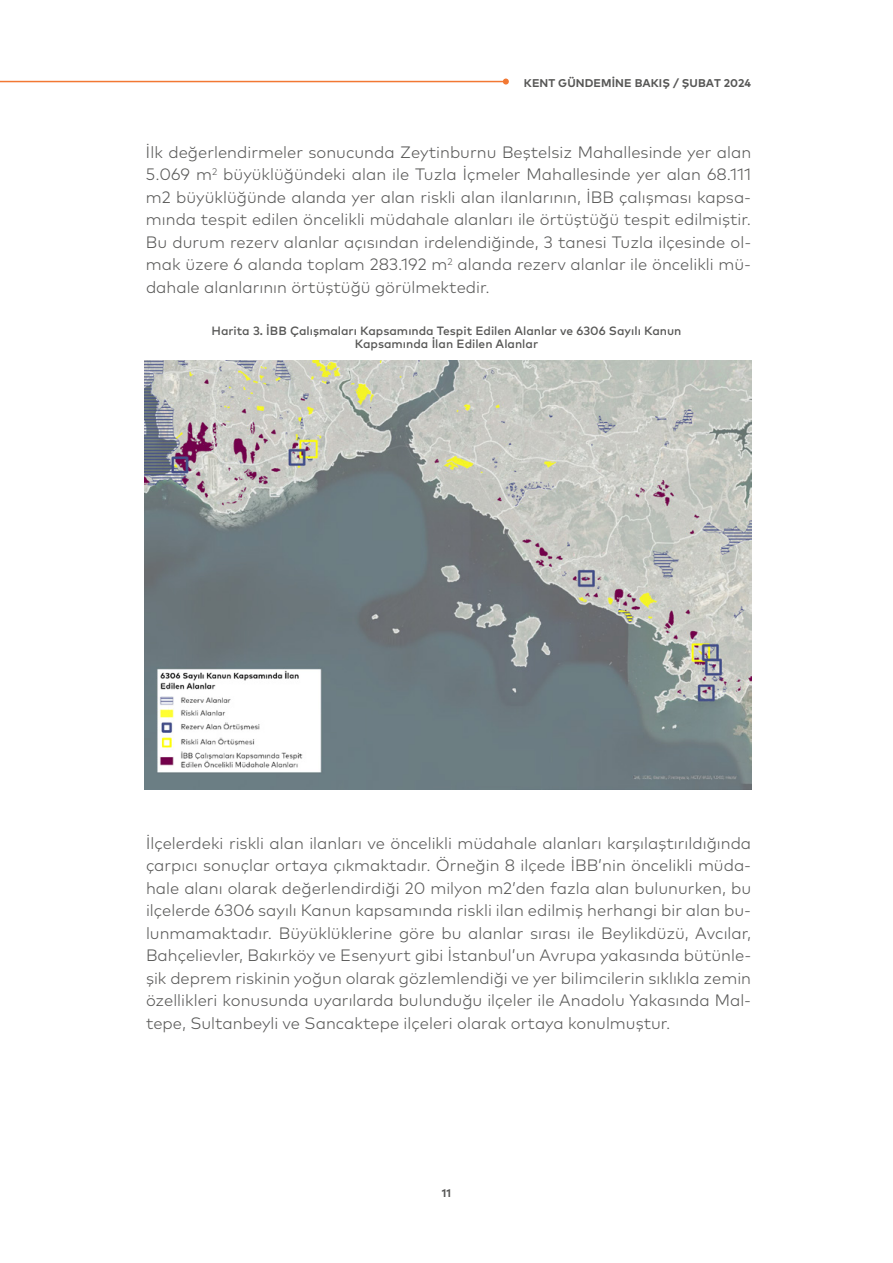
<style>
.page{position:relative;width:893px;height:1263px;background:#fff}
.page>*{position:absolute;margin:0;border:0;box-sizing:border-box;transform-origin:0 0}
.t1{font:300 16.5px/22.5px "Mark Pro";color:#575756;text-align:justify}
.t2{font:500 12px/13.5px "Mark Pro";color:#575756;text-align:center}
.t3{font:700 11.25px "Mark Pro";letter-spacing:.01em;color:#575756}
</style>
<div class="page">
<hr style="left:0;top:81px;width:506px;height:1px;background:#f27833">
<svg style="left:503px;top:79px;width:6px;height:6px"></svg>
<img style="left:145px;top:360px;width:606px;height:429px">
<p class="t3" style="left:524px;top:74px;width:229px">KENT GÜNDEMİNE BAKIŞ / ŞUBAT 2024</p>
<p class="t1" style="left:146px;top:139px;width:607px">İlk değerlendirmeler sonucunda Zeytinburnu Beştelsiz Mahallesinde yer alan 5.069 m<sup>2</sup> büyüklüğündeki alan ile Tuzla İçmeler Mahallesinde yer alan 68.111 m2 büyüklüğünde alanda yer alan riskli alan ilanlarının, İBB çalışması kapsa&shy;mında tespit edilen öncelikli müdahale alanları ile örtüştüğü tespit edilmiştir.<br>Bu durum rezerv alanlar açısından irdelendiğinde, 3 tanesi Tuzla ilçesinde ol&shy;mak üzere 6 alanda toplam 283.192 m<sup>2</sup> alanda rezerv alanlar ile öncelikli mü&shy;dahale alanlarının örtüştüğü görülmektedir.</p>
<p class="t2" style="left:211px;top:323px;width:471px">Harita 3. İBB Çalışmaları Kapsamında Tespit Edilen Alanlar ve 6306 Sayılı Kanun<br>Kapsamında İlan Edilen Alanlar</p>
<p class="t1" style="left:146px;top:830px;width:607px">İlçelerdeki riskli alan ilanları ve öncelikli müdahale alanları karşılaştırıldığında çarpıcı sonuçlar ortaya çıkmaktadır. Örneğin 8 ilçede İBB’nin öncelikli müda&shy;hale alanı olarak değerlendirdiği 20 milyon m2’den fazla alan bulunurken, bu ilçelerde 6306 sayılı Kanun kapsamında riskli ilan edilmiş herhangi bir alan bu&shy;lunmamaktadır. Büyüklüklerine göre bu alanlar sırası ile Beylikdüzü, Avcılar, Bahçelievler, Bakırköy ve Esenyurt gibi İstanbul’un Avrupa yakasında bütünle&shy;şik deprem riskinin yoğun olarak gözlemlendiği ve yer bilimcilerin sıklıkla zemin özellikleri konusunda uyarılarda bulunduğu ilçeler ile Anadolu Yakasında Mal&shy;tepe, Sultanbeyli ve Sancaktepe ilçeleri olarak ortaya konulmuştur.</p>
<p class="t3" style="left:442px;top:1185px;width:11px">11</p>
</div>
